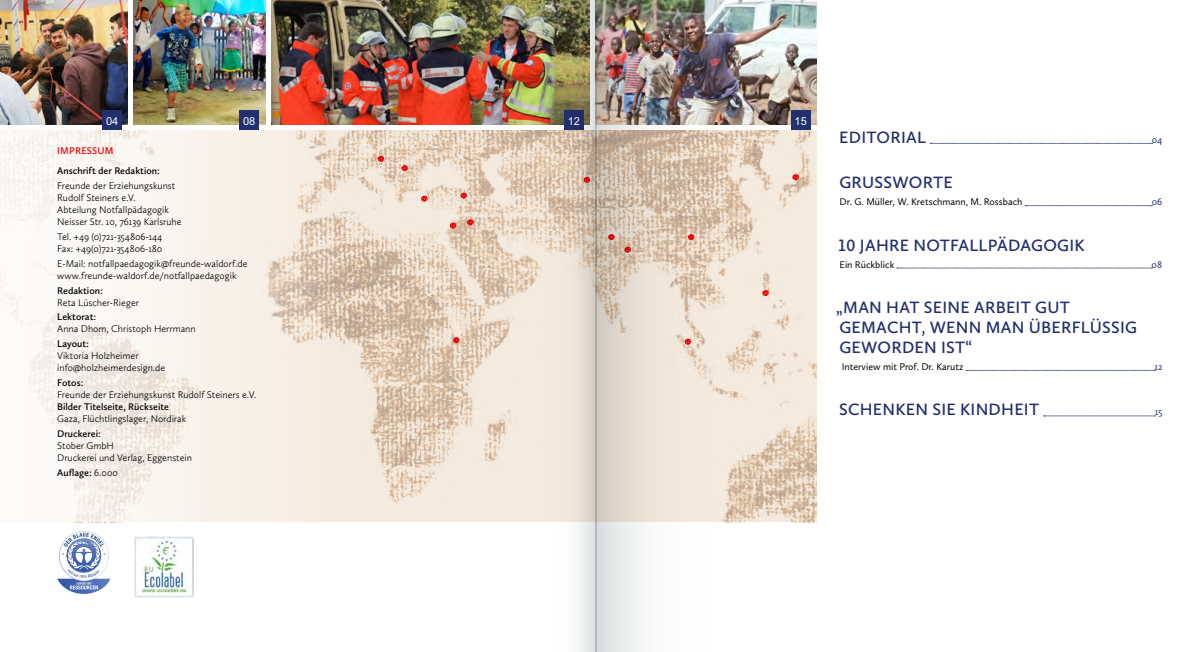
<style>
.page{position:relative;width:1191px;height:652px;background:#fff}
.page>*{position:absolute;margin:0;border:0;box-sizing:border-box;transform-origin:0 0}
.t1{font:600 17px/20px "Calluna Sans";letter-spacing:.015em;color:#22306f}
.t2{font:11px "Arial";color:#fff}
.t3{font:300 10px/12px "Calluna Sans";color:#000}
.t4{font:600 10px "Calluna Sans";color:#000}
.t5{font:10px "Calluna Sans";color:#000}
.t6{font:10px "Calluna Sans";color:#22306f}
.t7{font:600 10px "Calluna Sans";letter-spacing:.015em;color:#e60005}
.s1{font-weight:300}
</style>
<div class="page">
<img style="left:349px;top:130px;width:155px;height:392px">
<svg style="left:286px;top:130px;width:63px;height:392px;background:#ede0d3"></svg>
<img style="left:0;top:0;width:128px;height:125px">
<img style="left:134px;top:0;width:131px;height:125px">
<img style="left:271px;top:0;width:233px;height:125px">
<svg style="left:0;top:130px;width:286px;height:392px;fill:#f9f3ee"></svg>
<div style="left:102px;top:110px;width:20px;height:20px;background:#22306f"></div>
<div style="left:239px;top:110px;width:20px;height:20px;background:#22306f"></div>
<img style="left:134px;top:537px;width:60px;height:60px">
<svg style="left:930px;top:143px;width:222px;height:1px"></svg>
<svg style="left:1025px;top:205px;width:127px;height:1px"></svg>
<svg style="left:897px;top:268px;width:255px;height:1px"></svg>
<svg style="left:966px;top:370px;width:189px;height:1px"></svg>
<svg style="left:1043px;top:416px;width:112px;height:1px"></svg>
<svg style="left:467px;top:219px;width:6px;height:6px"></svg>
<svg style="left:450px;top:223px;width:6px;height:6px"></svg>
<svg style="left:460px;top:193px;width:7px;height:6px"></svg>
<svg style="left:401px;top:165px;width:7px;height:6px"></svg>
<svg style="left:453px;top:337px;width:6px;height:6px"></svg>
<svg style="left:57px;top:533px;width:53px;height:61px"></svg>
<svg style="left:378px;top:156px;width:6px;height:6px"></svg>
<svg style="left:421px;top:196px;width:6px;height:6px"></svg>
<img style="left:504px;top:0;width:91px;height:652px">
<img style="left:595px;top:0;width:222px;height:652px">
<p class="t2" style="left:106px;top:114px;width:14px">04</p>
<p class="t2" style="left:243px;top:114px;width:14px">08</p>
<p class="t2" style="left:568px;top:114px;width:14px">12</p>
<p class="t2" style="left:794px;top:114px;width:14px">15</p>
<p class="t7" style="left:57px;top:144px;width:58px">IMPRESSUM</p>
<p class="t4" style="left:57px;top:165px;width:104px">Anschrift der Redaktion:</p>
<p class="t3" style="left:57px;top:180px;width:126px">Freunde der Erziehungskunst<br>Rudolf Steiners e.V.<br>Abteilung Notfallpädagogik<br>Neisser Str. 10, 76139 Karlsruhe</p>
<p class="t3" style="left:57px;top:230px;width:107px">Tel. +49 (0)721-354806-144<br>Fax: +49(0)721-354806-180</p>
<p class="t3" style="left:57px;top:257px;width:192px">E-Mail: notfallpaedagogik@freunde-waldorf.de www.freunde-waldorf.de/notfallpaedagogik</p>
<p class="t4" style="left:57px;top:284px;width:47px">Redaktion:</p>
<p class="t3" style="left:57px;top:296px;width:83px">Reta Lüscher-Rieger</p>
<p class="t4" style="left:57px;top:311px;width:40px">Lektorat:</p>
<p class="t3" style="left:57px;top:323px;width:140px">Anna Dhom, Christoph Herrmann</p>
<p class="t4" style="left:57px;top:338px;width:33px">Layout:</p>
<p class="t3" style="left:57px;top:350px;width:110px">Viktoria Holzheimer info@holzheimerdesign.de</p>
<p class="t4" style="left:57px;top:377px;width:28px">Fotos:</p>
<p class="t3" style="left:57px;top:389px;width:201px">Freunde der Erziehungskunst Rudolf Steiners e.V.</p>
<p class="t4" style="left:57px;top:401px;width:113px">Bilder Titelseite, Rückseite</p>
<p class="t3" style="left:57px;top:413px;width:131px">Gaza, Flüchtlingslager, Nordirak</p>
<p class="t4" style="left:57px;top:427px;width:45px">Druckerei:</p>
<p class="t3" style="left:57px;top:439px;width:136px">Stober GmbH<br>Druckerei und Verlag, Eggenstein</p>
<p class="t4" style="left:57px;top:466px;width:62px">Auflage: <span class="s1">6.000</span></p>
<h1 class="t1" style="left:839px;top:127px;width:88px">EDITORIAL</h1>
<p class="t6" style="left:1151px;top:133px;width:12px">04</p>
<h1 class="t1" style="left:839px;top:172px;width:115px">GRUSSWORTE</h1>
<p class="t5" style="left:839px;top:196px;width:184px">Dr. G. Müller, W. Kretschmann, M. Rossbach</p>
<p class="t6" style="left:1151px;top:196px;width:12px">06</p>
<h1 class="t1" style="left:838px;top:235px;width:248px">10 JAHRE NOTFALLPÄDAGOGIK</h1>
<p class="t5" style="left:839px;top:258px;width:56px">Ein Rückblick</p>
<p class="t6" style="left:1151px;top:258px;width:12px">08</p>
<h1 class="t1" style="left:836px;top:297px;width:303px">„MAN HAT SEINE ARBEIT GUT<br>GEMACHT, WENN MAN ÜBERFLÜSSIG<br>GEWORDEN IST“</h1>
<p class="t5" style="left:841px;top:360px;width:123px">Interview mit Prof. Dr. Karutz</p>
<p class="t6" style="left:1154px;top:360px;width:10px">12</p>
<h1 class="t1" style="left:839px;top:399px;width:201px">SCHENKEN SIE KINDHEIT</h1>
<p class="t6" style="left:1154px;top:406px;width:9px">15</p>
</div>
